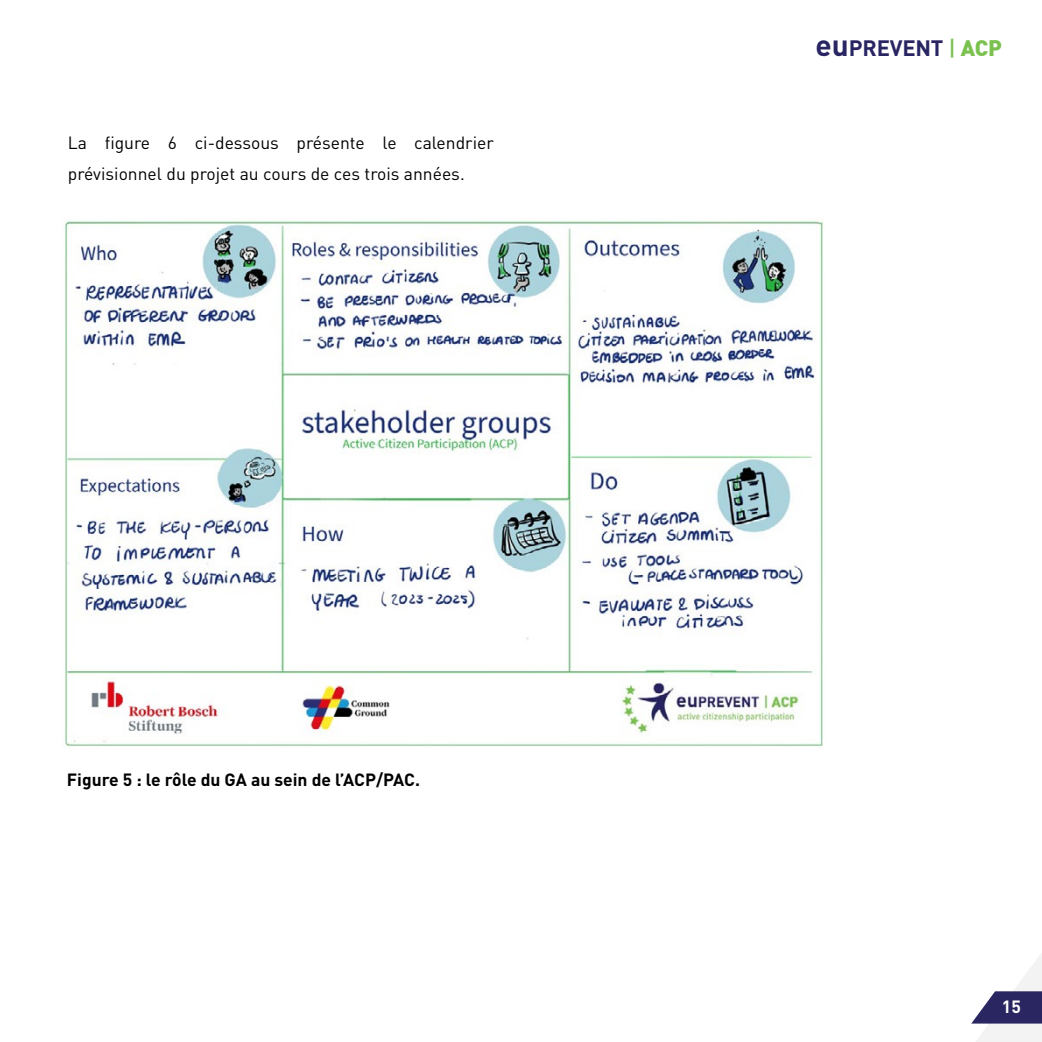
<style>
.page{position:relative;width:1042px;height:1042px;background:#fff}
.page>*{position:absolute;margin:0;border:0;box-sizing:border-box;transform-origin:0 0}
.t1{font:700 22.05px "DIN";letter-spacing:-.01em;color:#282562}
.t2{font:17.5px/31.5px "DIN";color:#000}
.t3{font:700 17.5px "DIN";color:#000}
.t4{font:700 17.5px "DIN";color:#fff}
.s1{font-size:29.75px}
.s2{font-weight:500;color:#7bc14e}
.s3{font-weight:900;color:#7bc14e}
</style>
<div class="page">
<svg style="left:971px;top:953px;width:71px;height:89px"></svg>
<img style="left:64px;top:221px;width:760px;height:526px">
<p class="t2" style="left:68px;top:127px;width:427px">La figure 6 ci-dessous présente le calendrier prévisionnel du projet au cours de ces trois années.</p>
<p class="t3" style="left:67px;top:769px;width:354px">Figure 5 : le rôle du GA au sein de l’ACP/PAC.</p>
<p class="t1" style="left:815px;top:36px;width:188px"><span class="s1">eu</span>PREVENT <span class="s2">|</span> <span class="s3">ACP</span></p>
<p class="t4" style="left:1002px;top:996px;width:21px">15</p>
</div>
